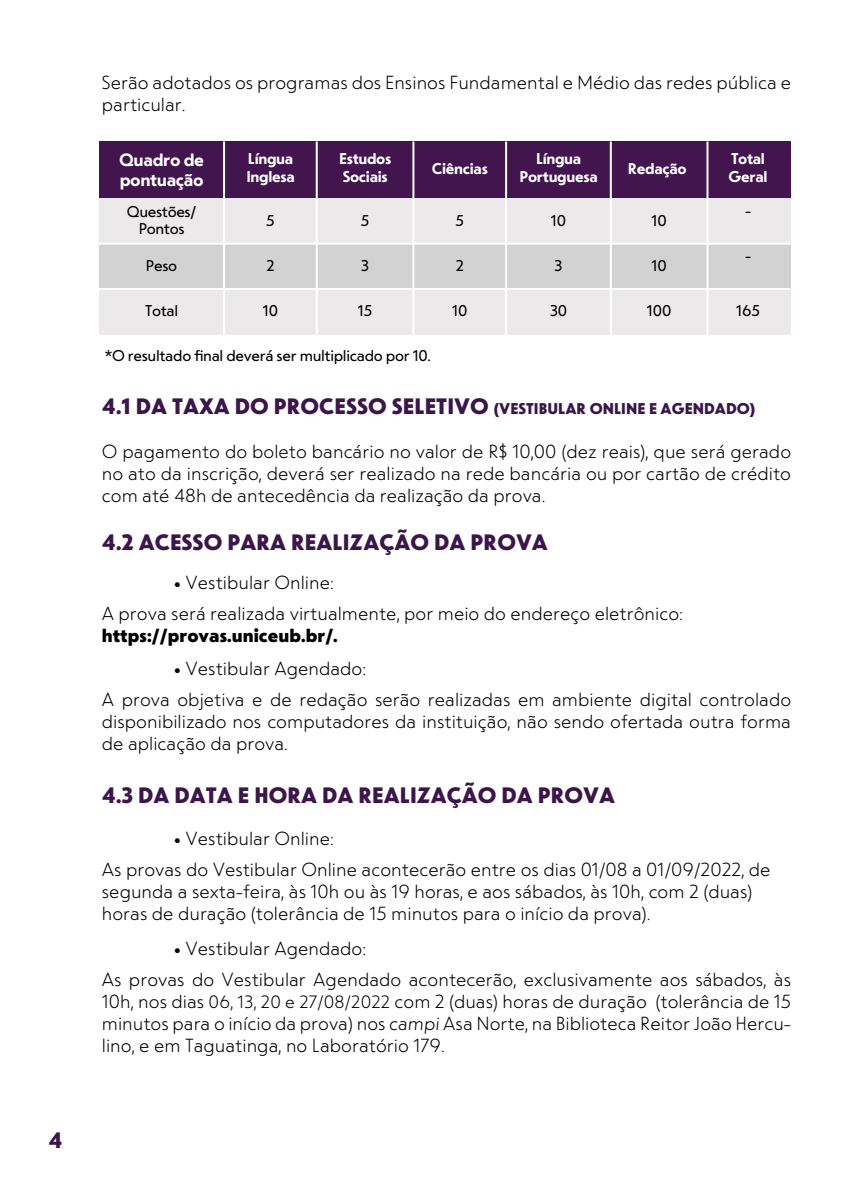
<style>
.page{position:relative;width:851px;height:1191px;background:#fff}
.page>*{position:absolute;margin:0;border:0;box-sizing:border-box;transform-origin:0 0}
.t1{font:700 20px "d T Jakob";color:#3c164b}
.t2{font:300 17px/22px "d T Jakob";color:#000;text-align:justify}
.t3{font:700 17px "d T Jakob";color:#000}
.t4{font:600 16px/20px "d T Jakob";letter-spacing:-.025em;color:#fff}
.t5{font:14px/16.8px "d T Jakob";letter-spacing:-.025em;color:#000;text-align:center}
.t6{font:600 14px/18px "d T Jakob";letter-spacing:-.025em;color:#fff}
.s1{font-size:14px}
.s2{font-size:16px}
.s3{font-style:italic}
</style>
<div class="page">
<div style="left:99px;top:244px;width:691px;height:45px;background:#d3d2d3"></div>
<div style="left:99px;top:141px;width:691px;height:57px;background:#43154f"></div>
<div style="left:99px;top:289px;width:691px;height:45px;background:#ebe9e9"></div>
<div style="left:99px;top:198px;width:691px;height:46px;background:#ebe9e9"></div>
<hr style="left:223px;top:141px;width:2px;height:196px;background:#fff">
<hr style="left:316px;top:141px;width:2px;height:196px;background:#fff">
<hr style="left:412px;top:141px;width:2px;height:196px;background:#fff">
<hr style="left:505px;top:141px;width:2px;height:196px;background:#fff">
<hr style="left:609px;top:141px;width:2px;height:196px;background:#fff">
<hr style="left:706px;top:141px;width:2px;height:196px;background:#fff">
<hr style="left:99px;top:243px;width:691px;height:2px;background:#fff">
<hr style="left:99px;top:288px;width:691px;height:2px;background:#fff">
<p class="t1" style="left:48px;top:1129px;width:16px">4</p>
<p class="t2" style="left:102px;top:70px;width:690px">Serão adotados os programas dos Ensinos Fundamental e Médio das redes pública e particular.</p>
<p class="t4" style="left:119px;top:150px;width:86px">Quadro de pontuação</p>
<p class="t6" style="left:246px;top:150px;width:50px">Língua<br>Inglesa</p>
<p class="t6" style="left:339px;top:150px;width:54px">Estudos<br>Sociais</p>
<p class="t6" style="left:432px;top:160px;width:57px">Ciências</p>
<p class="t6" style="left:519px;top:150px;width:80px;text-align:center">Língua<br>Portuguesa</p>
<p class="t6" style="left:627px;top:160px;width:60px">Redação</p>
<p class="t6" style="left:728px;top:150px;width:41px">Total<br>Geral</p>
<p class="t5" style="left:744px;top:202px;width:8px">-</p>
<p class="t5" style="left:127px;top:204px;width:71px">Questões/<br>Pontos</p>
<p class="t5" style="left:266px;top:212px;width:10px">5</p>
<p class="t5" style="left:266px;top:257px;width:10px">2</p>
<p class="t5" style="left:263px;top:303px;width:17px">10</p>
<p class="t5" style="left:651px;top:212px;width:17px">10</p>
<p class="t5" style="left:651px;top:257px;width:17px">10</p>
<p class="t5" style="left:646px;top:303px;width:26px">100</p>
<p class="t5" style="left:551px;top:212px;width:17px">10</p>
<p class="t5" style="left:554px;top:257px;width:10px">3</p>
<p class="t5" style="left:550px;top:303px;width:19px">30</p>
<p class="t5" style="left:455px;top:212px;width:10px">5</p>
<p class="t5" style="left:455px;top:257px;width:10px">2</p>
<p class="t5" style="left:452px;top:303px;width:17px">10</p>
<p class="t5" style="left:361px;top:212px;width:10px">5</p>
<p class="t5" style="left:361px;top:257px;width:10px">3</p>
<p class="t5" style="left:358px;top:303px;width:16px">15</p>
<p class="t5" style="left:744px;top:247px;width:8px">-</p>
<p class="t5" style="left:146px;top:257px;width:33px">Peso</p>
<p class="t5" style="left:145px;top:303px;width:35px">Total</p>
<p class="t5" style="left:736px;top:303px;width:25px">165</p>
<p class="t5" style="left:105px;top:348px;width:327px">*O resultado final deverá ser multiplicado por 10.</p>
<p class="t1" style="left:102px;top:395px;width:654px">4.1 DA TAXA DO PROCESSO SELETIVO <span class="s1">(VESTIBULAR ONLINE E AGENDADO)</span></p>
<p class="t2" style="left:102px;top:438px;width:690px">O pagamento do boleto bancário no valor de R$ 10,00 (dez reais), que será gerado no ato da inscrição, deverá ser realizado na rede bancária ou por cartão de crédito com até 48h de antecedência da realização da prova.</p>
<p class="t1" style="left:102px;top:531px;width:447px">4.2 ACESSO PARA REALIZAÇÃO DA PROVA</p>
<p class="t2" style="left:174px;top:570px;width:161px">• Vestibular Online:</p>
<p class="t2" style="left:102px;top:601px;width:582px">A prova será realizada virtualmente, por meio do endereço eletrônico:</p>
<p class="t3" style="left:102px;top:626px;width:237px">https://provas.uniceub.br/.</p>
<p class="t2" style="left:174px;top:656px;width:194px">• Vestibular Agendado:</p>
<p class="t2" style="left:102px;top:687px;width:690px">A prova objetiva e de redação serão realizadas em ambiente digital controlado disponibilizado nos computadores da instituição, não sendo ofertada outra forma de aplicação da prova.</p>
<p class="t1" style="left:102px;top:784px;width:514px">4.3 DA DATA E HORA DA REALIZAÇÃO DA PROVA</p>
<p class="t2" style="left:174px;top:825px;width:161px">• Vestibular Online:</p>
<p class="t2" style="left:102px;top:856px;width:670px;text-align:left">As provas do Vestibular Online acontecerão entre os dias 01/08 a 01/09/2022, de segunda a sexta-feira, às 10h ou às 19 horas, e aos sábados, às 10h, com 2 (duas) horas de duração (tolerância de 15 minutos para o início da prova).</p>
<p class="t2" style="left:174px;top:936px;width:194px">• Vestibular Agendado:</p>
<p class="t2" style="left:102px;top:967px;width:690px">As provas do Vestibular Agendado acontecerão, exclusivamente aos sábados, às 10h, nos dias <span class="s2">06, 13, 20 e 27/08/2022</span> com 2 (duas) horas de duração (tolerância de 15 minutos para o início da prova) nos <span class="s3">campi</span> Asa Norte, na Biblioteca Reitor João Hercu&shy;lino, e em Taguatinga, no Laboratório 179.</p>
</div>
